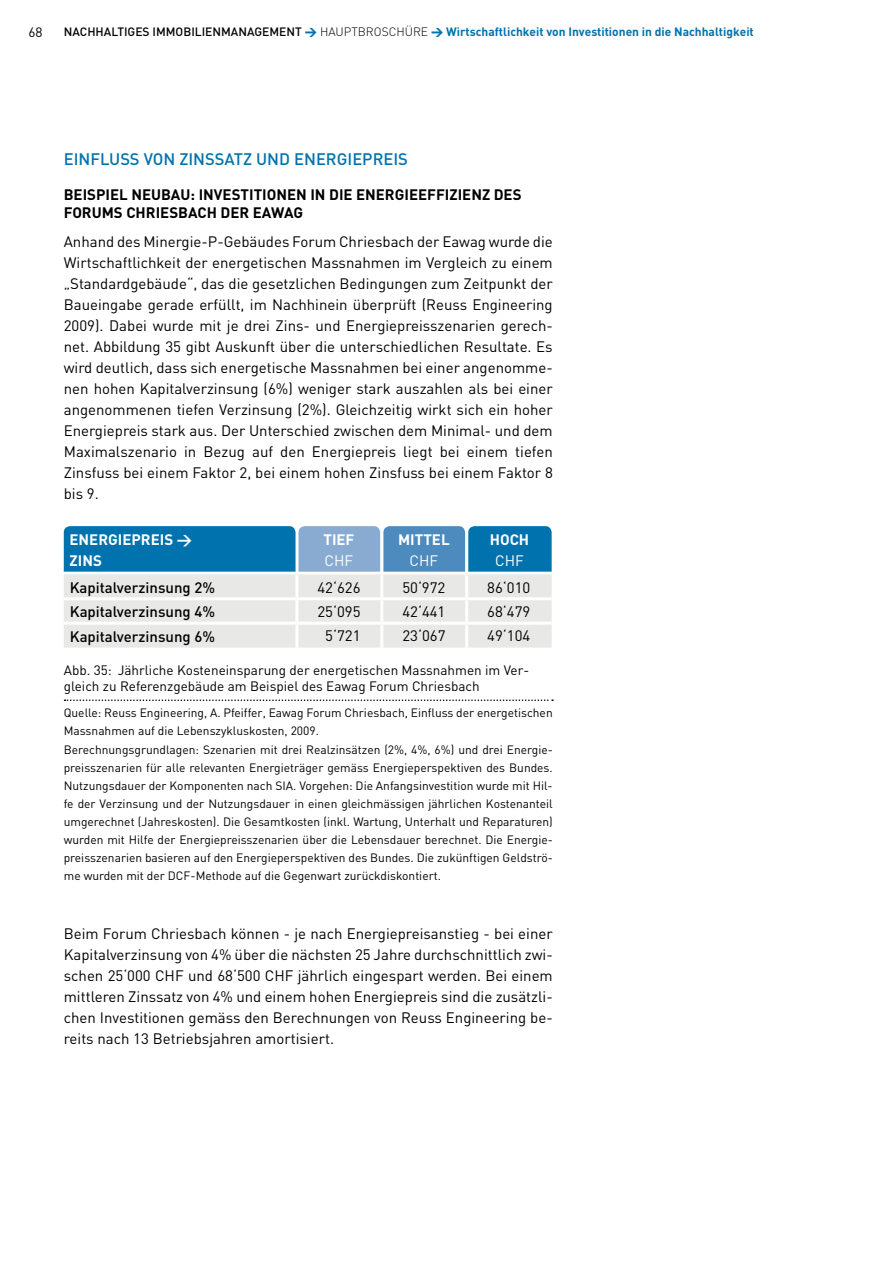
<style>
.page{position:relative;width:893px;height:1263px;background:#fff}
.page>*{position:absolute;margin:0;border:0;box-sizing:border-box;transform-origin:0 0}
.t1{font:500 16.5px "DIN";color:#0072ae}
.t2{font:15px/21px "DIN";color:#000;text-align:justify}
.t3{font:700 15px "DIN";letter-spacing:.04em;color:#000}
.t4{font:500 15px "DIN";color:#000}
.t5{font:700 15px/21px "DIN";color:#fff}
.t6{font:15px "DIN";color:#fff}
.t7{font:13.5px/16.2px "DIN";color:#000}
.t8{font:12px/18px "DIN";color:#000}
.t9{font:700 12px "DIN";color:#0072ae}
.s1{font-weight:500;color:#000}
.s2{font-weight:900}
.s3{font-weight:300;color:#000}
</style>
<div class="page">
<svg style="left:65px;top:699px;width:488px;height:2px"></svg>
<svg style="left:64px;top:526px;width:488px;height:121px;background:#a1c3d7"></svg>
<p class="t7" style="left:28px;top:24px;width:16px">68</p>
<p class="t9" style="left:64px;top:24px;width:692px"><span class="s1">NACHHALTIGES IMMOBILIENMANAGEMENT</span> <span class="s2">&gt;</span> <span class="s3">HAUPTBROSCHÜRE</span> <span class="s2">&gt;</span> WIRTSCHAFTLICHKEIT VON INVESTITIONEN IN DIE NACHHALTIGKEIT</p>
<p class="t1" style="left:64px;top:148px;width:20px">Einfl</p>
<p class="t1" style="left:109px;top:148px;width:46px">uss von</p>
<p class="t1" style="left:179px;top:148px;width:10px">Zinssat</p>
<p class="t1" style="left:243px;top:148px;width:104px">z und Energiep</p>
<p class="t1" style="left:373px;top:148px;width:20px">reis</p>
<p class="t3" style="left:64px;top:184px;width:19px">BEISPIEL</p>
<p class="t3" style="left:131px;top:184px;width:82px">NEUBAU: INVES</p>
<p class="t3" style="left:241px;top:184px;width:47px">TITIONEN</p>
<p class="t3" style="left:310px;top:184px;width:27px">IN DIE</p>
<p class="t3" style="left:356px;top:184px;width:48px">ENERGIEE</p>
<p class="t3" style="left:427px;top:184px;width:77px">FFIZIENZ DES</p>
<p class="t3" style="left:64px;top:202px;width:101px">FORUMS CH RIESB</p>
<p class="t3" style="left:188px;top:202px;width:115px">ACH DE R EAWAG</p>
<p class="t2" style="left:64px;top:231px;width:491px">Anhand des Minergie-P-Gebäudes Forum Chriesbach der Eawag wurde die Wirtschaftlichkeit der energetischen Massnahmen im Vergleich zu einem „Standardgebäude“, das die gesetzlichen Bedingungen zum Zeitpunkt der Baueingabe gerade erfüllt, im Nachhinein überprüft (Reuss Engineering 2009). Dabei wurde mit je drei Zins- und Energiepreisszenarien gerech&shy;net. Abbildung 35 gibt Auskunft über die unterschiedlichen Resultate. Es wird deutlich, dass sich energetische Massnahmen bei einer angenomme&shy;nen hohen Kapitalverzinsung (6%) weniger stark auszahlen als bei einer angenommenen tiefen Verzinsung (2%). Gleichzeitig wirkt sich ein hoher Energiepreis stark aus. Der Unterschied zwischen dem Minimal- und dem Maximalszenario in Bezug auf den Energiepreis liegt bei einem tiefen Zinsfuss bei einem Faktor 2, bei einem hohen Zinsfuss bei einem Faktor 8 bis 9.</p>
<p class="t5" style="left:70px;top:529px;width:124px">ENERGIEPREIS &gt;<br>ZINS</p>
<p class="t5" style="left:323px;top:529px;width:31px">TIEF</p>
<p class="t5" style="left:490px;top:529px;width:41px">HOCH</p>
<p class="t6" style="left:495px;top:551px;width:30px">CHF</p>
<p class="t5" style="left:398px;top:529px;width:53px">MITTEL</p>
<p class="t6" style="left:409px;top:551px;width:30px">CHF</p>
<p class="t6" style="left:325px;top:551px;width:30px">CHF</p>
<p class="t4" style="left:70px;top:578px;width:147px">Kapitalverzinsung 2%</p>
<p class="t2" style="left:317px;top:576px;width:45px">42‘626</p>
<p class="t2" style="left:402px;top:576px;width:45px">50‘972</p>
<p class="t2" style="left:487px;top:576px;width:45px">86‘010</p>
<p class="t4" style="left:70px;top:602px;width:147px">Kapitalverzinsung 4%</p>
<p class="t2" style="left:317px;top:601px;width:45px">25‘095</p>
<p class="t2" style="left:402px;top:601px;width:45px">42‘441</p>
<p class="t2" style="left:487px;top:601px;width:45px">68‘479</p>
<p class="t4" style="left:70px;top:627px;width:147px">Kapitalverzinsung 6%</p>
<p class="t2" style="left:325px;top:625px;width:37px">5‘721</p>
<p class="t2" style="left:402px;top:625px;width:45px">23‘067</p>
<p class="t2" style="left:487px;top:625px;width:45px">49‘104</p>
<p class="t7" style="left:64px;top:661px;width:467px">Abb. 35: Jährliche Kosteneinsparung der energetischen Massnahmen im Ver&shy;gleich zu Referenzgebäude am Beispiel des Eawag Forum Chriesbach</p>
<p class="t8" style="left:64px;top:704px;width:491px">Quelle: Reuss Engineering, A. Pfeiffer, Eawag Forum Chriesbach, Einfluss der energetischen Massnahmen auf die Lebenszykluskosten, 2009.<br>Berechnungsgrundlagen: Szenarien mit drei Realzinsätzen (2%, 4%, 6%) und drei Energie&shy;preisszenarien für alle relevanten Energieträger gemäss Energieperspektiven des Bundes.<br>Nutzungsdauer der Komponenten nach SIA. Vorgehen: Die Anfangsinvestition wurde mit Hil&shy;fe der Verzinsung und der Nutzungsdauer in einen gleichmässigen jährlichen Kostenanteil umgerechnet (Jahreskosten). Die Gesamtkosten (inkl. Wartung, Unterhalt und Reparaturen) wurden mit Hilfe der Energiepreisszenarien über die Lebensdauer berechnet. Die Energie&shy;preisszenarien basieren auf den Energieperspektiven des Bundes. Die zukünftigen Geldströ&shy;me wurden mit der DCF-Methode auf die Gegenwart zurückdiskontiert.</p>
<p class="t2" style="left:64px;top:922px;width:491px">Beim Forum Chriesbach können - je nach Energiepreisanstieg - bei einer Kapitalverzinsung von 4% über die nächsten 25 Jahre durchschnittlich zwi&shy;schen 25‘000 CHF und 68‘500 CHF jährlich eingespart werden. Bei einem mittleren Zinssatz von 4% und einem hohen Energiepreis sind die zusätzli&shy;chen Investitionen gemäss den Berechnungen von Reuss Engineering be&shy;reits nach 13 Betriebsjahren amortisiert.</p>
</div>
